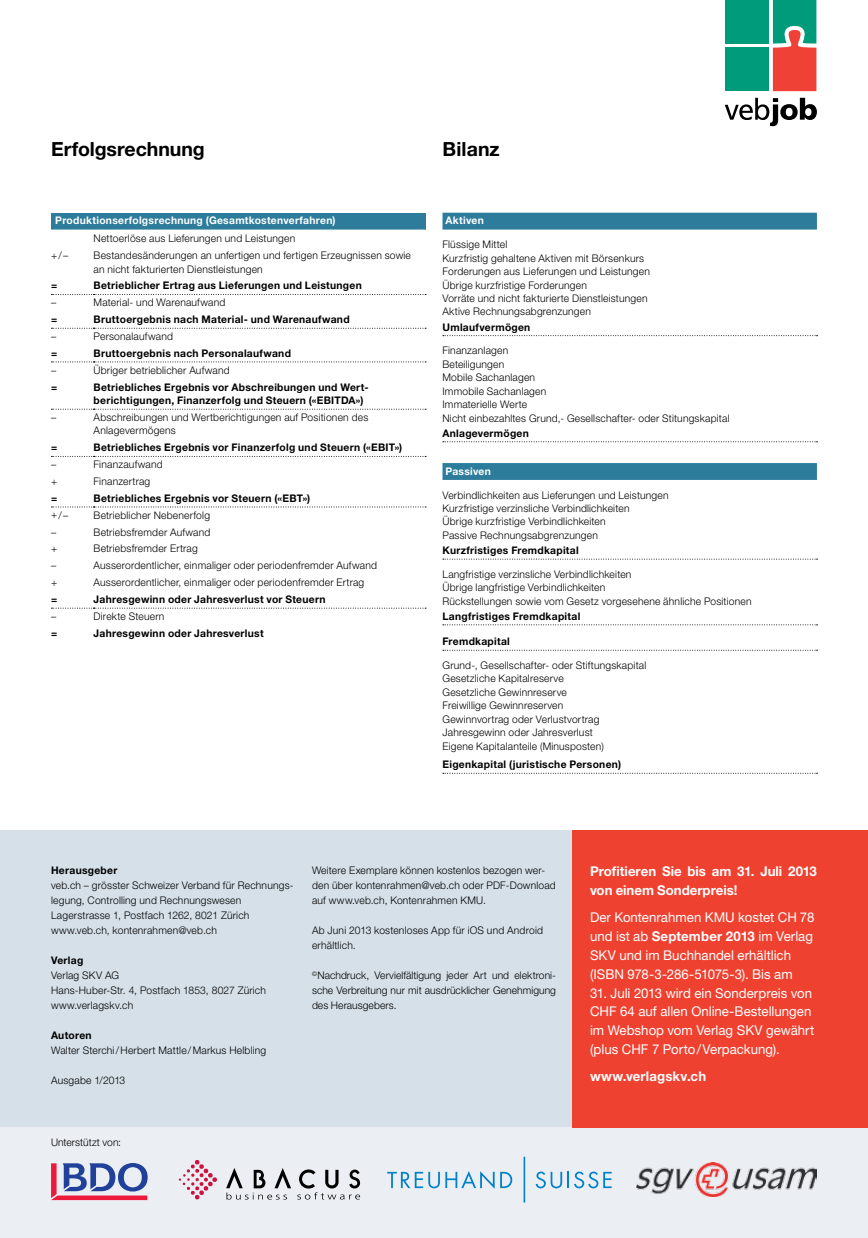
<style>
.page{position:relative;width:868px;height:1238px;background:#fff}
.page>*{position:absolute;margin:0;border:0;box-sizing:border-box;transform-origin:0 0}
.t1{font:700 19.5px "Helvetica Neue LT Std";color:#000}
.t2{font:13.5px/18.8px "Helvetica Neue LT Std";color:#fff}
.t3{font:700 13.5px/18.8px "Helvetica Neue LT Std";color:#fff}
.t4{font:300 10.5px/13.5px "Helvetica Neue LT Std";letter-spacing:.02em;color:#000}
.t5{font:700 10.5px/13.5px "Helvetica Neue LT Std";letter-spacing:.03em;color:#000}
.t6{font:700 10.5px "Helvetica Neue LT Std";letter-spacing:.025em;color:#fff}
.s1{font-weight:700}
</style>
<div class="page">
<div style="left:0;top:830px;width:573px;height:296px;background:#d5e0e8"></div>
<div style="left:0;top:1126px;width:867px;height:111px;background:#ebeff4"></div>
<div style="left:573px;top:830px;width:294px;height:296px;background:#ef4130"></div>
<svg style="left:724px;top:98px;width:92px;height:28px"></svg>
<div style="left:725px;top:0;width:43px;height:44px;background:#009b7a"></div>
<div style="left:725px;top:48px;width:43px;height:43px;background:#009b7a"></div>
<svg style="left:772px;top:0;width:44px;height:91px;background:#937663"></svg>
<svg style="left:442px;top:213px;width:374px;height:267px"></svg>
<svg style="left:443px;top:335px;width:374px;height:1px"></svg>
<svg style="left:443px;top:441px;width:374px;height:1px"></svg>
<svg style="left:443px;top:624px;width:374px;height:1px"></svg>
<svg style="left:443px;top:772px;width:374px;height:1px"></svg>
<svg style="left:443px;top:558px;width:374px;height:1px"></svg>
<svg style="left:443px;top:650px;width:374px;height:1px"></svg>
<div style="left:51px;top:213px;width:374px;height:16px;background:#2d7c9b"></div>
<svg style="left:51px;top:229px;width:374px;height:380px"></svg>
<svg style="left:51px;top:294px;width:375px;height:1px"></svg>
<svg style="left:51px;top:328px;width:375px;height:1px"></svg>
<svg style="left:51px;top:361px;width:375px;height:1px"></svg>
<svg style="left:51px;top:409px;width:375px;height:1px"></svg>
<svg style="left:51px;top:456px;width:375px;height:1px"></svg>
<svg style="left:51px;top:607px;width:375px;height:1px"></svg>
<svg style="left:51px;top:506px;width:375px;height:1px"></svg>
<svg style="left:51px;top:1163px;width:97px;height:36px"></svg>
<svg style="left:387px;top:1171px;width:107px;height:17px"></svg>
<svg style="left:500px;top:1171px;width:12px;height:16px"></svg>
<svg style="left:535px;top:1171px;width:76px;height:17px"></svg>
<hr style="left:523px;top:1156px;width:2px;height:46px;background:#0081c8">
<svg style="left:179px;top:1160px;width:38px;height:39px"></svg>
<svg style="left:226px;top:1168px;width:65px;height:31px"></svg>
<svg style="left:297px;top:1169px;width:63px;height:30px"></svg>
<img style="left:636px;top:1162px;width:180px;height:34px">
<h1 class="t1" style="left:51px;top:137px;width:155px">Erfolgsrechnung</h1>
<p class="t6" style="left:55px;top:214px;width:282px">Produktionserfolgsrechnung (Gesamtkostenverfahren)</p>
<p class="t4" style="left:94px;top:231px;width:203px">Nettoerlöse aus Lieferungen und Leistungen</p>
<p class="t4" style="left:51px;top:248px;width:19px">+/–</p>
<p class="t4" style="left:94px;top:248px;width:319px">Bestandesänderungen an unfertigen und fertigen Erzeugnissen sowie an nicht fakturierten Dienstleistungen</p>
<p class="t5" style="left:51px;top:279px;width:8px">=</p>
<p class="t5" style="left:94px;top:279px;width:270px">Betrieblicher Ertrag aus Lieferungen und Leistungen</p>
<p class="t4" style="left:51px;top:295px;width:7px">–</p>
<p class="t4" style="left:94px;top:295px;width:133px">Material- und Warenaufwand</p>
<p class="t5" style="left:51px;top:312px;width:8px">=</p>
<p class="t5" style="left:94px;top:312px;width:257px">Bruttoergebnis nach Material- und Warenaufwand</p>
<p class="t4" style="left:51px;top:329px;width:7px">–</p>
<p class="t4" style="left:94px;top:329px;width:81px">Personalaufwand</p>
<p class="t5" style="left:51px;top:346px;width:8px">=</p>
<p class="t5" style="left:94px;top:346px;width:199px">Bruttoergebnis nach Personalaufwand</p>
<p class="t4" style="left:51px;top:363px;width:7px">–</p>
<p class="t4" style="left:94px;top:363px;width:138px">Übriger betrieblicher Aufwand</p>
<p class="t5" style="left:51px;top:380px;width:8px">=</p>
<p class="t5" style="left:94px;top:380px;width:275px">Betriebliches Ergebnis vor Abschreibungen und Wert&shy;berichtigungen, Finanzerfolg und Steuern («EBITDA»)</p>
<p class="t4" style="left:51px;top:410px;width:7px">–</p>
<p class="t4" style="left:94px;top:410px;width:276px">Abschreibungen und Wertberichtigungen auf Positionen des<br>Anlagevermögens</p>
<p class="t5" style="left:51px;top:440px;width:8px">=</p>
<p class="t5" style="left:94px;top:440px;width:310px">Betriebliches Ergebnis vor Finanzerfolg und Steuern («EBIT»)</p>
<p class="t4" style="left:51px;top:457px;width:7px">–</p>
<p class="t4" style="left:94px;top:457px;width:71px">Finanzaufwand</p>
<p class="t4" style="left:51px;top:474px;width:8px">+</p>
<p class="t4" style="left:94px;top:474px;width:58px">Finanzertrag</p>
<p class="t5" style="left:51px;top:491px;width:8px">=</p>
<p class="t5" style="left:94px;top:491px;width:218px">Betriebliches Ergebnis vor Steuern («EBT»)</p>
<p class="t4" style="left:51px;top:508px;width:19px">+/–</p>
<p class="t4" style="left:94px;top:508px;width:118px">Betrieblicher Nebenerfolg</p>
<p class="t4" style="left:51px;top:525px;width:7px">–</p>
<p class="t4" style="left:94px;top:525px;width:118px">Betriebsfremder Aufwand</p>
<p class="t4" style="left:51px;top:541px;width:8px">+</p>
<p class="t4" style="left:94px;top:541px;width:106px">Betriebsfremder Ertrag</p>
<p class="t4" style="left:51px;top:558px;width:7px">–</p>
<p class="t4" style="left:94px;top:558px;width:285px">Ausserordentlicher, einmaliger oder periodenfremder Aufwand</p>
<p class="t4" style="left:51px;top:575px;width:8px">+</p>
<p class="t4" style="left:94px;top:575px;width:272px">Ausserordentlicher, einmaliger oder periodenfremder Ertrag</p>
<p class="t5" style="left:51px;top:592px;width:8px">=</p>
<p class="t5" style="left:94px;top:592px;width:233px">Jahresgewinn oder Jahresverlust vor Steuern</p>
<p class="t4" style="left:51px;top:609px;width:7px">–</p>
<p class="t4" style="left:94px;top:609px;width:72px">Direkte Steuern</p>
<p class="t5" style="left:51px;top:626px;width:8px">=</p>
<p class="t5" style="left:94px;top:626px;width:171px">Jahresgewinn oder Jahresverlust</p>
<h1 class="t1" style="left:442px;top:137px;width:59px">Bilanz</h1>
<p class="t6" style="left:445px;top:214px;width:40px">Aktiven</p>
<p class="t4" style="left:442px;top:237px;width:209px">Flüssige Mittel<br>Kurzfristig gehaltene Aktiven mit Börsenkurs Forderungen aus Lieferungen und Leistungen Übrige kurzfristige Forderungen<br>Vorräte und nicht fakturierte Dienstleistungen Aktive Rechnungsabgrenzungen</p>
<p class="t5" style="left:442px;top:320px;width:89px">Umlaufvermögen</p>
<p class="t4" style="left:442px;top:343px;width:288px">Finanzanlagen<br>Beteiligungen<br>Mobile Sachanlagen<br>Immobile Sachanlagen<br>Immaterielle Werte<br>Nicht einbezahltes Grund,- Gesellschafter- oder Stitungskapital</p>
<p class="t5" style="left:442px;top:426px;width:88px">Anlagevermögen</p>
<p class="t6" style="left:445px;top:464px;width:47px">Passiven</p>
<p class="t4" style="left:442px;top:488px;width:228px">Verbindlichkeiten aus Lieferungen und Leistungen Kurzfristige verzinsliche Verbindlichkeiten<br>Übrige kurzfristige Verbindlichkeiten<br>Passive Rechnungsabgrenzungen</p>
<p class="t5" style="left:442px;top:543px;width:138px">Kurzfristiges Fremdkapital</p>
<p class="t4" style="left:442px;top:567px;width:310px">Langfristige verzinsliche Verbindlichkeiten<br>Übrige langfristige Verbindlichkeiten<br>Rückstellungen sowie vom Gesetz vorgesehene ähnliche Positionen</p>
<p class="t5" style="left:442px;top:609px;width:139px">Langfristiges Fremdkapital</p>
<p class="t5" style="left:442px;top:634px;width:69px">Fremdkapital</p>
<p class="t4" style="left:442px;top:658px;width:205px">Grund-, Gesellschafter- oder Stiftungskapital Gesetzliche Kapitalreserve<br>Gesetzliche Gewinnreserve<br>Freiwillige Gewinnreserven<br>Gewinnvortrag oder Verlustvortrag Jahresgewinn oder Jahresverlust<br>Eigene Kapitalanteile (Minusposten)</p>
<p class="t5" style="left:442px;top:757px;width:180px">Eigenkapital (juristische Personen)</p>
<p class="t5" style="left:51px;top:863px;width:68px">Herausgeber</p>
<p class="t4" style="left:51px;top:877px;width:244px;line-height:15px">veb.ch – grösster Schweizer Verband für Rechnungs&shy;legung, Controlling und Rechnungswesen Lagerstrasse 1, Postfach 1262, 8021 Zürich www.veb.ch, kontenrahmen@veb.ch</p>
<p class="t5" style="left:51px;top:953px;width:34px">Verlag</p>
<p class="t4" style="left:51px;top:967px;width:216px;line-height:15px">Verlag SKV AG<br>Hans-Huber-Str. 4, Postfach 1853, 8027 Zürich www.verlagskv.ch</p>
<p class="t5" style="left:51px;top:1028px;width:42px">Autoren</p>
<p class="t4" style="left:51px;top:1043px;width:217px">Walter Sterchi/Herbert Mattle/Markus Helbling</p>
<p class="t4" style="left:51px;top:1073px;width:76px">Ausgabe 1/2013</p>
<p class="t4" style="left:312px;top:862px;width:245px;line-height:15px">Weitere Exemplare können kostenlos bezogen wer&shy;den über kontenrahmen@veb.ch oder PDF-Download auf www.veb.ch, Kontenrahmen KMU.</p>
<p class="t4" style="left:312px;top:922px;width:232px;line-height:15px">Ab Juni 2013 kostenloses App für iOS und Android erhältlich.</p>
<p class="t4" style="left:312px;top:967px;width:245px;line-height:15px;text-align:justify"><sup>©</sup>Nachdruck, Vervielfältigung jeder Art und elektroni&shy;sche Verbreitung nur mit ausdrücklicher Genehmigung des Herausgebers.</p>
<p class="t4" style="left:51px;top:1135px;width:72px">Unterstützt von:</p>
<p class="t3" style="left:590px;top:861px;width:228px">Profitieren Sie bis am 31. Juli 2013 von einem Sonderpreis!</p>
<p class="t2" style="left:590px;top:908px;width:226px">Der Kontenrahmen KMU kostet CH 78 und ist ab <span class="s1">September 2013</span> im Verlag SKV und im Buchhandel erhältlich (ISBN 978-3-286-51075-3). Bis am</p>
<p class="t2" style="left:590px;top:983px;width:226px">31. Juli 2013 wird ein Sonderpreis von CHF 64 auf allen Online-Bestellungen im Webshop vom Verlag SKV gewährt (plus CHF 7 Porto/Verpackung).</p>
<p class="t3" style="left:590px;top:1066px;width:118px">www.verlagskv.ch</p>
</div>
